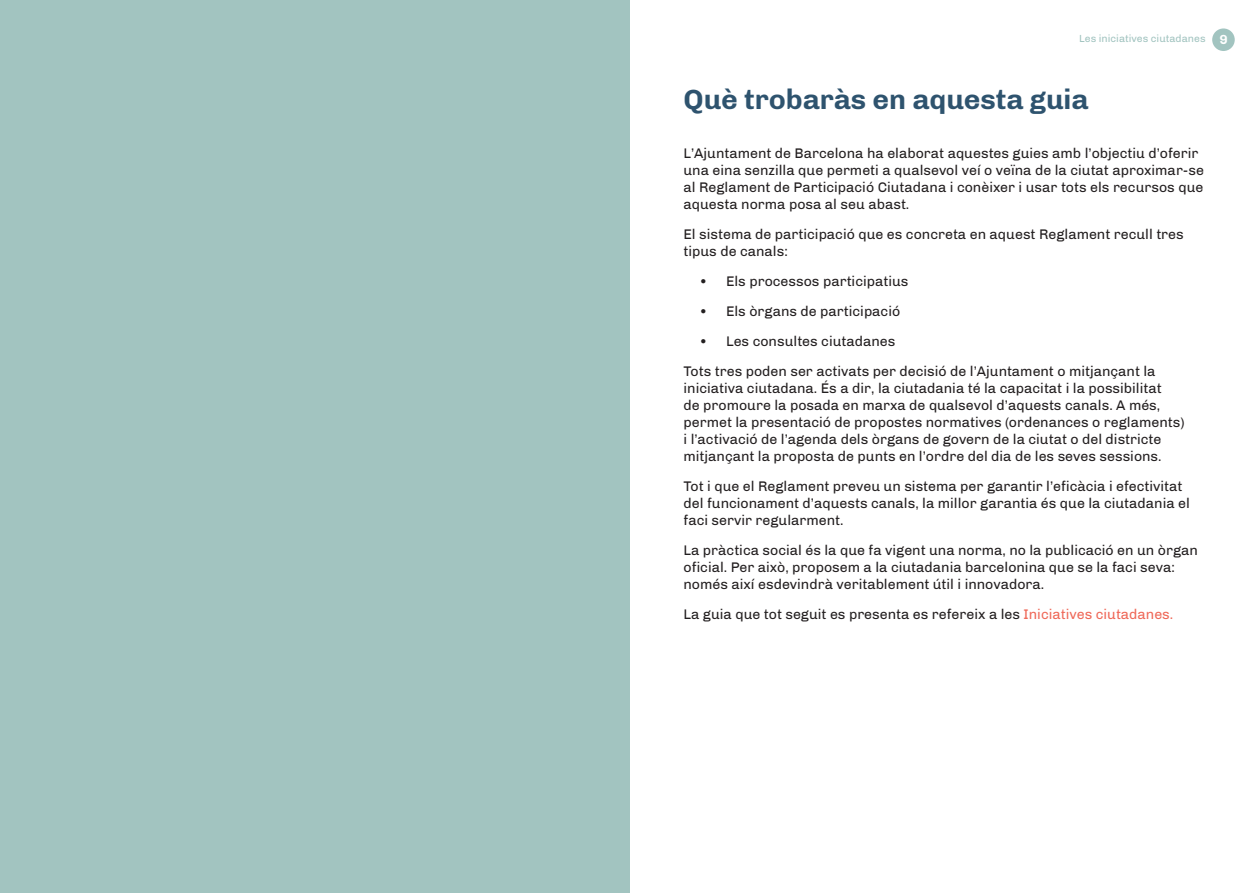
<style>
.page{position:relative;width:1259px;height:893px;background:#fff}
.page>*{position:absolute;margin:0;border:0;box-sizing:border-box;transform-origin:0 0}
.t1{font:700 28.5px "Chivo";color:#2e536e}
.t2{font:14.25px/17.1px "Chivo";color:#231f20}
.t3{font:10.5px "Chivo";color:#a2c4c0}
.s1{font-weight:700;font-size:13.5px;color:#fff}
.s2{color:#ef6959}
</style>
<div class="page">
<div style="left:1212px;top:28px;width:22px;height:23px;background:#a2c4c0;border-radius:50%"></div>
<div style="left:0;top:0;width:629px;height:893px;background:#a2c4c0"></div>
<p class="t3" style="left:1079px;top:32px;width:150px">Les iniciatives ciutadanes <span class="s1">9</span></p>
<h1 class="t1" style="left:683px;top:83px;width:406px">Què trobaràs en aquesta guia</h1>
<p class="t2" style="left:683px;top:145px;width:522px">L’Ajuntament de Barcelona ha elaborat aquestes guies amb l’objectiu d’oferir una eina senzilla que permeti a qualsevol veí o veïna de la ciutat aproximar-se al Reglament de Participació Ciutadana i conèixer i usar tots els recursos que aquesta norma posa al seu abast.</p>
<p class="t2" style="left:683px;top:226px;width:502px">El sistema de participació que es concreta en aquest Reglament recull tres tipus de canals:</p>
<p class="t2" style="left:699px;top:273px;width:211px">• Els processos participatius</p>
<p class="t2" style="left:699px;top:303px;width:203px">• Els òrgans de participació</p>
<p class="t2" style="left:683px;top:326px;width:473px;line-height:29.8px;text-indent:16px">• Les consultes ciutadanes<br>Tots tres poden ser activats per decisió de l’Ajuntament o mitjançant la</p>
<p class="t2" style="left:683px;top:379px;width:502px">iniciativa ciutadana. És a dir, la ciutadania té la capacitat i la possibilitat<br>de promoure la posada en marxa de qualsevol d’aquests canals. A més, permet la presentació de propostes normatives (ordenances o reglaments) i l’activació de l’agenda dels òrgans de govern de la ciutat o del districte mitjançant la proposta de punts en l’ordre del dia de les seves sessions.</p>
<p class="t2" style="left:683px;top:478px;width:508px">Tot i que el Reglament preveu un sistema per garantir l’eficàcia i efectivitat del funcionament d’aquests canals, la millor garantia és que la ciutadania el faci servir regularment.</p>
<p class="t2" style="left:683px;top:542px;width:516px">La pràctica social és la que fa vigent una norma, no la publicació en un òrgan oficial. Per això, proposem a la ciutadania barcelonina que se la faci seva: només així esdevindrà veritablement útil i innovadora.</p>
<p class="t2" style="left:683px;top:606px;width:491px">La guia que tot seguit es presenta es refereix a les <span class="s2">Iniciatives ciutadanes.</span></p>
</div>
